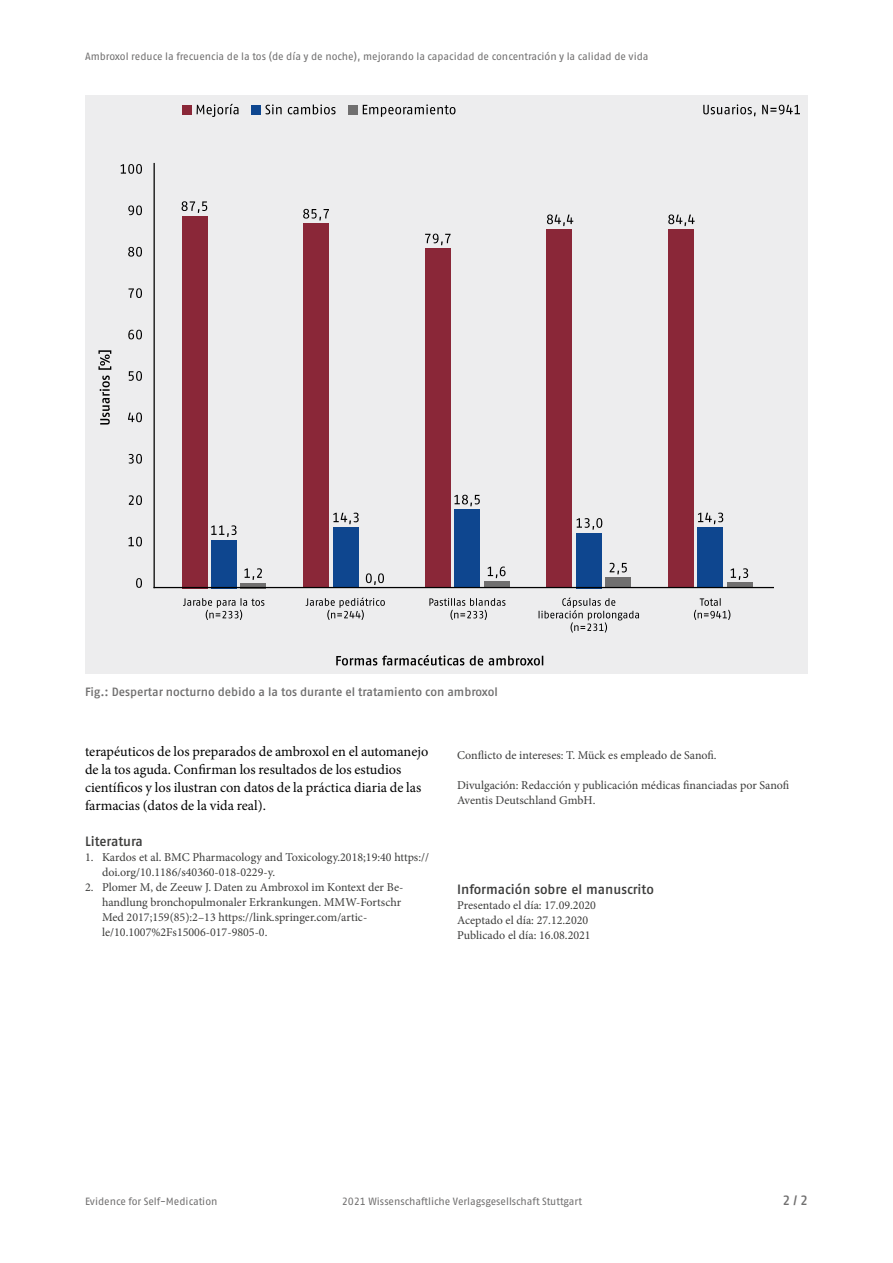
<style>
.page{position:relative;width:893px;height:1263px;background:#fff}
.page>*{position:absolute;margin:0;border:0;box-sizing:border-box;transform-origin:0 0}
.t1{font:14.25px/18px "Minion Pro";color:#000}
.t2{font:500 13.5px "Fago Pro";letter-spacing:-.005em;color:#3c3c3b}
.t3{font:500 13.5px "Fago Pro";color:#706f6f}
.t4{font:12px/15px "Minion Pro";color:#3c3c3b}
.t5{font:500 12px "Fago Pro";letter-spacing:-.005em;color:#706f6f}
.t6{font:10.5px "Fago Pro";color:#706f6f}
</style>
<div class="page">
<div style="left:85px;top:95px;width:723px;height:578px;background:#ededee"></div>
<div style="left:182px;top:216px;width:25px;height:372px;background:#8a2738"></div>
<div style="left:211px;top:540px;width:26px;height:48px;background:#0e468f"></div>
<div style="left:241px;top:583px;width:25px;height:5px;background:#706f6f"></div>
<div style="left:303px;top:224px;width:26px;height:364px;background:#8a2738"></div>
<div style="left:333px;top:527px;width:25px;height:61px;background:#0e468f"></div>
<div style="left:425px;top:248px;width:26px;height:340px;background:#8a2738"></div>
<div style="left:454px;top:509px;width:26px;height:79px;background:#0e468f"></div>
<div style="left:484px;top:581px;width:25px;height:7px;background:#706f6f"></div>
<div style="left:547px;top:229px;width:25px;height:359px;background:#8a2738"></div>
<div style="left:576px;top:533px;width:26px;height:55px;background:#0e468f"></div>
<div style="left:605px;top:577px;width:26px;height:11px;background:#706f6f"></div>
<div style="left:668px;top:229px;width:26px;height:359px;background:#8a2738"></div>
<div style="left:698px;top:527px;width:25px;height:61px;background:#0e468f"></div>
<div style="left:727px;top:583px;width:25px;height:5px;background:#706f6f"></div>
<svg style="left:703px;top:104px;width:97px;height:12px"></svg>
<svg style="left:183px;top:598px;width:81px;height:22px"></svg>
<svg style="left:306px;top:598px;width:79px;height:22px"></svg>
<svg style="left:429px;top:598px;width:76px;height:22px"></svg>
<svg style="left:539px;top:598px;width:100px;height:34px"></svg>
<svg style="left:694px;top:598px;width:36px;height:22px"></svg>
<svg style="left:136px;top:578px;width:6px;height:10px"></svg>
<svg style="left:128px;top:537px;width:14px;height:9px"></svg>
<svg style="left:129px;top:495px;width:13px;height:10px"></svg>
<svg style="left:129px;top:454px;width:13px;height:10px"></svg>
<svg style="left:128px;top:412px;width:14px;height:10px"></svg>
<svg style="left:129px;top:371px;width:13px;height:10px"></svg>
<svg style="left:128px;top:330px;width:14px;height:9px"></svg>
<svg style="left:128px;top:288px;width:14px;height:10px"></svg>
<svg style="left:128px;top:247px;width:14px;height:10px"></svg>
<svg style="left:128px;top:205px;width:14px;height:10px"></svg>
<svg style="left:121px;top:164px;width:21px;height:10px"></svg>
<svg style="left:182px;top:201px;width:25px;height:12px"></svg>
<svg style="left:303px;top:209px;width:26px;height:11px"></svg>
<svg style="left:333px;top:513px;width:26px;height:11px"></svg>
<svg style="left:366px;top:573px;width:18px;height:12px"></svg>
<svg style="left:425px;top:234px;width:26px;height:11px"></svg>
<svg style="left:454px;top:495px;width:26px;height:11px"></svg>
<svg style="left:488px;top:566px;width:18px;height:12px"></svg>
<svg style="left:547px;top:214px;width:26px;height:12px"></svg>
<svg style="left:668px;top:214px;width:27px;height:12px"></svg>
<svg style="left:577px;top:518px;width:25px;height:12px"></svg>
<svg style="left:698px;top:513px;width:25px;height:11px"></svg>
<svg style="left:610px;top:563px;width:17px;height:11px"></svg>
<svg style="left:731px;top:568px;width:17px;height:12px"></svg>
<svg style="left:211px;top:525px;width:26px;height:12px"></svg>
<svg style="left:244px;top:568px;width:18px;height:12px"></svg>
<svg style="left:98px;top:350px;width:13px;height:75px"></svg>
<svg style="left:336px;top:655px;width:207px;height:10px"></svg>
<hr style="left:154px;top:163px;width:1px;height:425px;background:#000">
<hr style="left:154px;top:587px;width:620px;height:1px;background:#000">
<svg style="left:197px;top:104px;width:258px;height:13px"></svg>
<div style="left:182px;top:105px;width:9px;height:9px;background:#8a2738"></div>
<div style="left:252px;top:105px;width:9px;height:9px;background:#0e468f"></div>
<div style="left:348px;top:105px;width:9px;height:9px;background:#706f6f"></div>
<p class="t6" style="left:85px;top:50px;width:565px">Ambroxol reduce la frecuencia de la tos (de día y de noche), mejorando la capacidad de concentración y la calidad de vida</p>
<p class="t5" style="left:85px;top:684px;width:414px">Fig.: Despertar nocturno debido a la tos durante el tratamiento con ambroxol</p>
<p class="t1" style="left:85px;top:743px;width:345px">terapéuticos de los preparados de ambroxol en el automanejo de la tos aguda. Confirman los resultados de los estudios científicos y los ilustran con datos de la práctica diaria de las farmacias (datos de la vida real).</p>
<p class="t2" style="left:85px;top:833px;width:59px">Literatura</p>
<p class="t4" style="left:102px;top:850px;width:328px;text-indent:-17px">1. Kardos et al. BMC Pharmacology and Toxicology.2018;19:40 https:// doi.org/10.1186/s40360-018-0229-y.</p>
<p class="t4" style="left:102px;top:880px;width:303px;text-indent:-17px">2. Plomer M, de Zeeuw J. Daten zu Ambroxol im Kontext der Be&shy;handlung bronchopulmonaler Erkrankungen. MMW-Fortschr Med 2017;159(85):2–13 https://link.springer.com/artic&shy;le/10.1007%2Fs15006-017-9805-0.</p>
<p class="t4" style="left:457px;top:747px;width:261px">Conflicto de intereses: T. Mück es empleado de Sanofi.</p>
<p class="t4" style="left:457px;top:777px;width:334px">Divulgación: Redacción y publicación médicas financiadas por Sanofi<br>Aventis Deutschland GmbH.</p>
<p class="t2" style="left:457px;top:881px;width:198px">Información sobre el manuscrito</p>
<p class="t4" style="left:457px;top:897px;width:140px">Presentado el día: 17.09.2020<br>Aceptado el día: 27.12.2020<br>Publicado el día: 16.08.2021</p>
<p class="t6" style="left:85px;top:1195px;width:134px">Evidence for Self-Medication</p>
<p class="t6" style="left:342px;top:1195px;width:242px">2021 Wissenschaftliche Verlagsgesellschaft Stuttgart</p>
<p class="t3" style="left:782px;top:1192px;width:27px">2 / 2</p>
</div>
